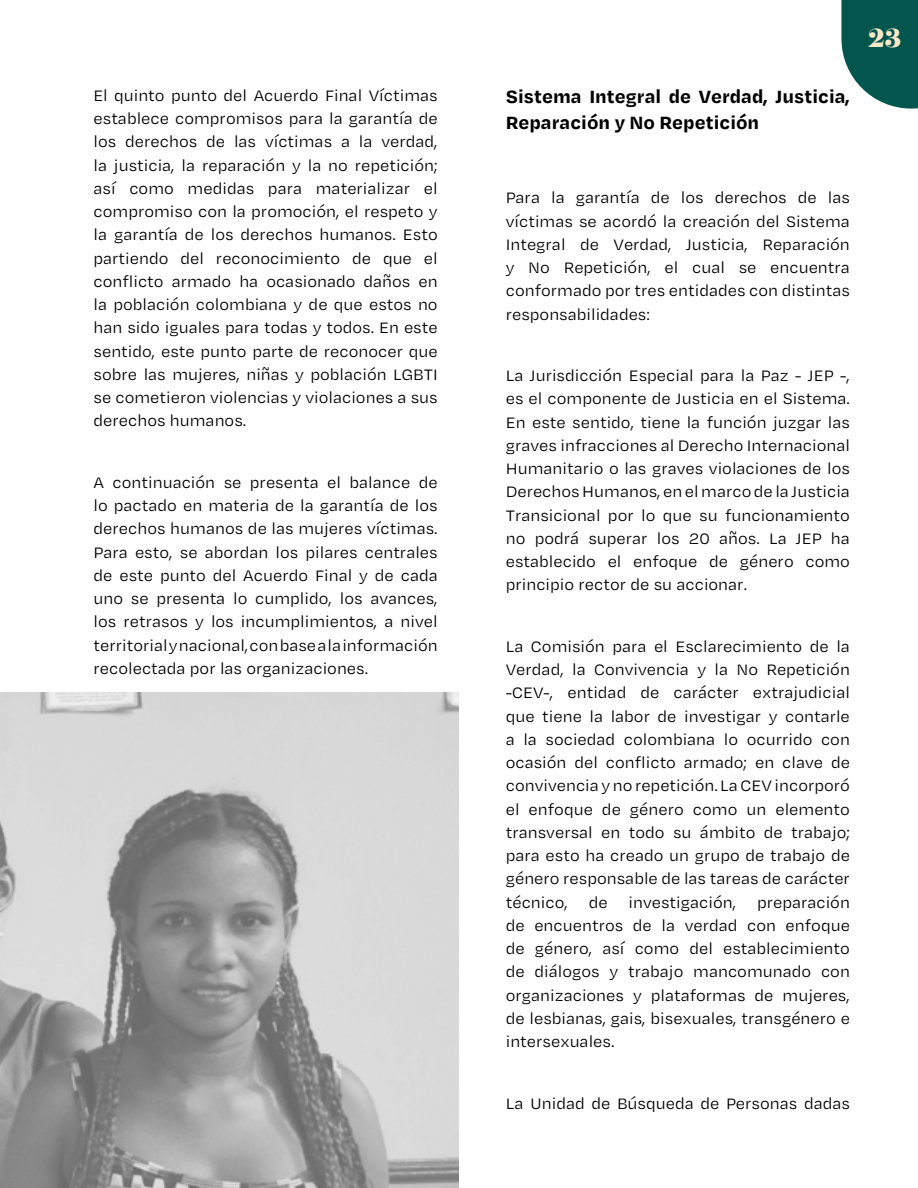
<style>
.page{position:relative;width:918px;height:1188px;background:#fff}
.page>*{position:absolute;margin:0;border:0;box-sizing:border-box;transform-origin:0 0}
.t1{font:900 27px "Temeraire Display";color:#fbe8c7}
.t2{font:700 20.4px/26.1px "Degular Text";color:#000}
.t3{font:17.4px/23.2px "Degular Text";color:#000;text-align:justify}
</style>
<div class="page">
<img style="left:0;top:692px;width:459px;height:496px">
<svg style="left:841px;top:0;width:77px;height:109px;background:#246c64"></svg>
<p class="t3" style="left:94px;top:83px;width:346px">El quinto punto del Acuerdo Final Víctimas establece compromisos para la garantía de los derechos de las víctimas a la verdad, la justicia, la reparación y la no repetición; así como medidas para materializar el compromiso con la promoción, el respeto y la garantía de los derechos humanos. Esto partiendo del reconocimiento de que el conflicto armado ha ocasionado daños en la población colombiana y de que estos no han sido iguales para todas y todos. En este sentido, este punto parte de reconocer que sobre las mujeres, niñas y población LGBTI se cometieron violencias y violaciones a sus derechos humanos.</p>
<p class="t3" style="left:94px;top:470px;width:346px">A continuación se presenta el balance de lo pactado en materia de la garantía de los derechos humanos de las mujeres víctimas.<br>Para esto, se abordan los pilares centrales de este punto del Acuerdo Final y de cada uno se presenta lo cumplido, los avances, los retrasos y los incumplimientos, a nivel territorial y nacional, con base a la información recolectada por las organizaciones.</p>
<p class="t2" style="left:506px;top:82px;width:346px">Sistema Integral de Verdad, Justicia,<br>Reparación y No Repetición</p>
<h1 class="t1" style="left:868px;top:21px;width:35px">23</h1>
<p class="t3" style="left:506px;top:186px;width:346px">Para la garantía de los derechos de las víctimas se acordó la creación del Sistema Integral de Verdad, Justicia, Reparación y No Repetición, el cual se encuentra conformado por tres entidades con distintas responsabilidades:</p>
<p class="t3" style="left:506px;top:363px;width:346px">La Jurisdicción Especial para la Paz - JEP -, es el componente de Justicia en el Sistema.<br>En este sentido, tiene la función juzgar las graves infracciones al Derecho Internacional Humanitario o las graves violaciones de los Derechos Humanos, en el marco de la Justicia Transicional por lo que su funcionamiento no podrá superar los 20 años. La JEP ha establecido el enfoque de género como principio rector de su accionar.</p>
<p class="t3" style="left:506px;top:634px;width:346px">La Comisión para el Esclarecimiento de la Verdad, la Convivencia y la No Repetición -CEV-, entidad de carácter extrajudicial que tiene la labor de investigar y contarle a la sociedad colombiana lo ocurrido con ocasión del conflicto armado; en clave de convivencia y no repetición. La CEV incorporó el enfoque de género como un elemento transversal en todo su ámbito de trabajo; para esto ha creado un grupo de trabajo de género responsable de las tareas de carácter técnico, de investigación, preparación de encuentros de la verdad con enfoque de género, así como del establecimiento de diálogos y trabajo mancomunado con organizaciones y plataformas de mujeres, de lesbianas, gais, bisexuales, transgénero e intersexuales.</p>
<p class="t3" style="left:506px;top:1091px;width:346px">La Unidad de Búsqueda de Personas dadas</p>
</div>
